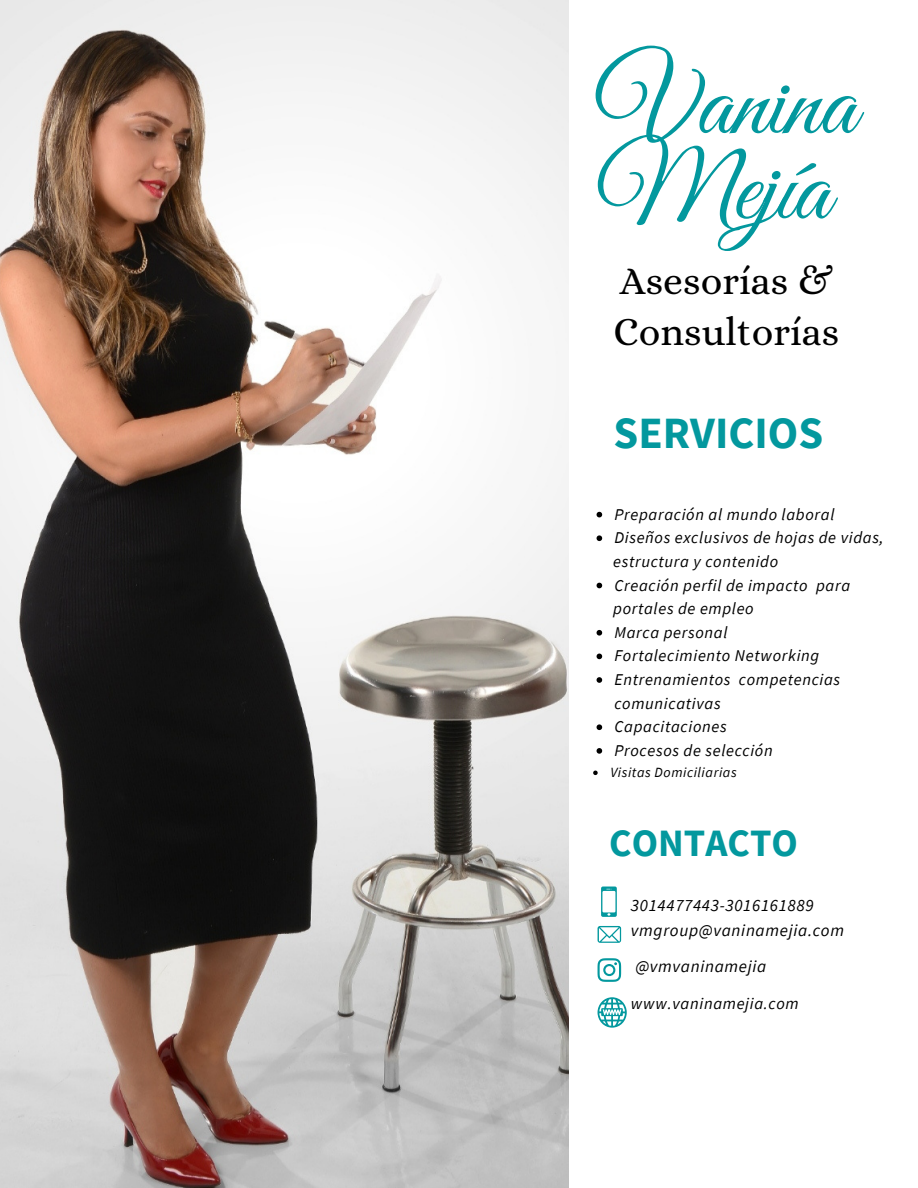
<style>
.page{position:relative;width:918px;height:1188px;background:#fff}
.page>*{position:absolute;margin:0;border:0;box-sizing:border-box;transform-origin:0 0}
.t1{font:103.2px/85.5px "Great Vibes";color:#03989e}
.t2{font:700 44.7px "Source Sans Pro";color:#03989e}
.t3{font:39.6px/50.8px "Alice";color:#000}
.t4{font:700 38.7px "Source Sans Pro";color:#03989e}
.t5{font:italic 17.1px/24.8px "Source Sans Pro";letter-spacing:.04em;color:#000}
.t6{font:italic 16.5px/23.7px "Source Sans Pro";letter-spacing:.04em;color:#000}
.t7{font:italic 14.1px "Source Sans Pro";letter-spacing:.04em;color:#000}
</style>
<div class="page">
<img style="left:0;top:0;width:568px;height:1188px">
<svg style="left:601px;top:887px;width:16px;height:30px"></svg>
<svg style="left:598px;top:926px;width:23px;height:17px"></svg>
<svg style="left:598px;top:958px;width:23px;height:24px"></svg>
<svg style="left:597px;top:512px;width:5px;height:5px"></svg>
<svg style="left:597px;top:535px;width:5px;height:6px"></svg>
<svg style="left:597px;top:583px;width:5px;height:5px"></svg>
<svg style="left:597px;top:630px;width:5px;height:6px"></svg>
<svg style="left:597px;top:654px;width:5px;height:5px"></svg>
<svg style="left:597px;top:677px;width:5px;height:6px"></svg>
<svg style="left:597px;top:724px;width:5px;height:6px"></svg>
<svg style="left:597px;top:748px;width:5px;height:6px"></svg>
<svg style="left:593px;top:771px;width:5px;height:4px"></svg>
<svg style="left:598px;top:997px;width:29px;height:31px"></svg>
<h1 class="t1" style="left:596px;top:67px;width:262px">Vanina<br>Mejía</h1>
<h3 class="t3" style="left:614px;top:256px;width:227px">Asesorías &amp;<br>Consultorías</h3>
<h2 class="t2" style="left:614px;top:404px;width:211px">SERVICIOS</h2>
<p class="t6" style="left:614px;top:502px;width:271px">Preparación al mundo laboral<br>Diseños exclusivos de hojas de vidas,</p>
<p class="t6" style="left:614px;top:573px;width:237px">Creación perfil de impacto para</p>
<p class="t6" style="left:614px;top:620px;width:227px">Marca personal<br>Fortalecimiento Networking<br>Entrenamientos competencias comunicativas<br>Capacitaciones<br>Procesos de selección</p>
<p class="t7" style="left:610px;top:763px;width:128px">Visitas Domiciliarias</p>
<p class="t6" style="left:613px;top:549px;width:167px">estructura y contenido</p>
<p class="t6" style="left:613px;top:596px;width:142px">portales de empleo</p>
<h3 class="t4" style="left:609px;top:818px;width:190px">CONTACTO</h3>
<p class="t5" style="left:631px;top:892px;width:215px">3014477443-3016161889 vmgroup@vaninamejia.com</p>
<p class="t5" style="left:635px;top:954px;width:133px">@vmvaninamejia</p>
<p class="t6" style="left:631px;top:991px;width:169px">www.vaninamejia.com</p>
</div>
